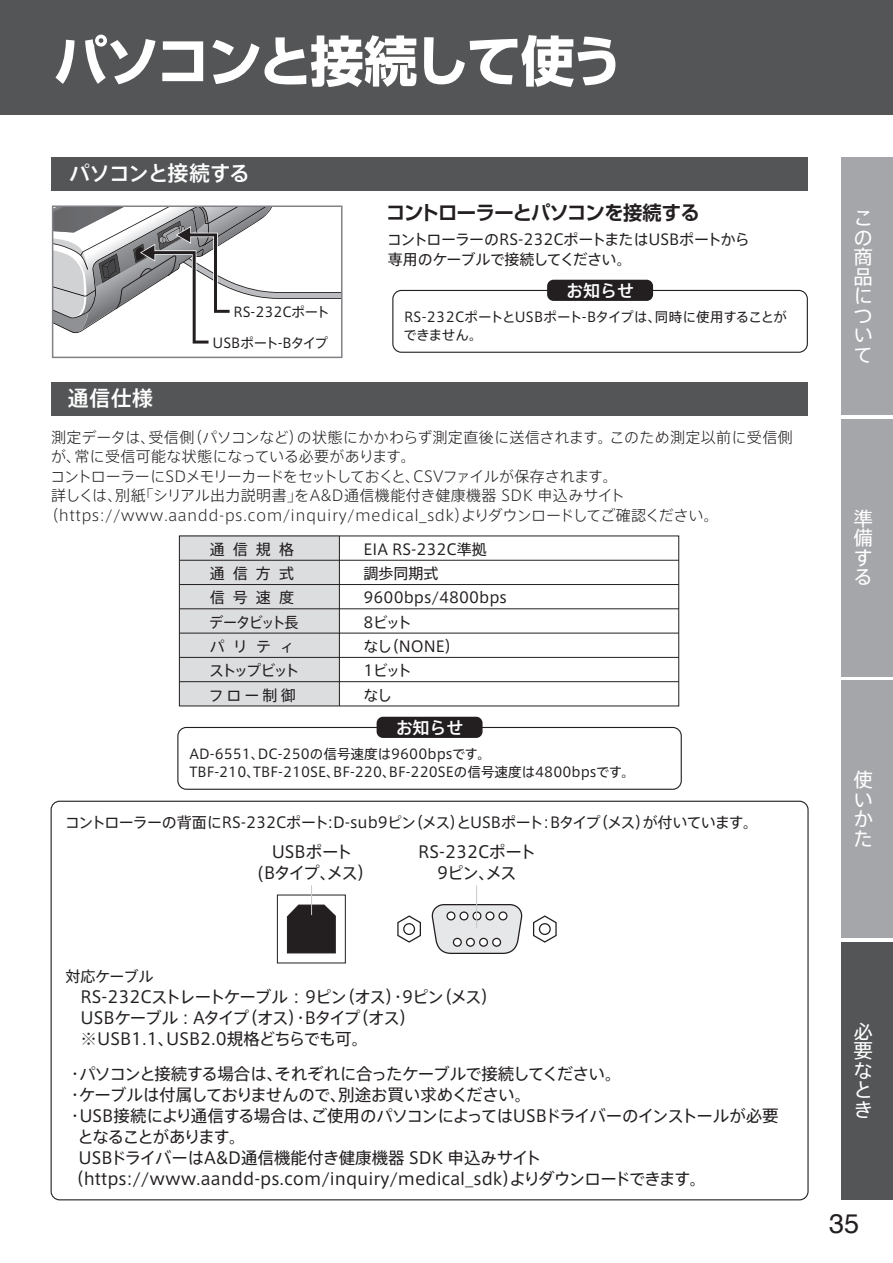
<style>
.page{position:relative;width:893px;height:1263px;background:#fff}
.page>*{position:absolute;margin:0;border:0;box-sizing:border-box;transform-origin:0 0}
.t1{font:700 54px "Shin Go Pro";letter-spacing:-.045em;color:#fff}
.t2{font:27px "Helvetica";color:#231f20}
.t3{font:500 21px "Axis Std";letter-spacing:-.055em;color:#fff}
.t4{font:19.5px/19.5px "Axis Std";color:#fff;text-align:justify}
.t5{font:700 19.5px "Shin Go Pro De";letter-spacing:-.04em;color:#231f20}
.t6{font:500 16.95px "Axis Std";color:#fff}
.t7{font:16.5px/21px "Axis Std";letter-spacing:-.04em;color:#231f20;text-align:center}
.t8{font:16.5px "Axis Std";color:#231f20}
.t9{font:16.5px/21px "Axis Std";letter-spacing:-.01em;color:#231f20;text-align:center}
.t10{font:16.5px "Axis Std";letter-spacing:-.1em;color:#231f20}
.t11{font:300 15px "Axis Std";letter-spacing:.015em;color:#231f20}
.t12{font:15px/24.3px "Axis Std";letter-spacing:-.01em;color:#231f20}
.t13{font:15px/19.5px "Axis Std";letter-spacing:-.04em;color:#231f20}
.t14{font:300 15px "Axis Std";letter-spacing:-.055em;color:#231f20}
.t15{font:15px/24.3px "Axis Std";letter-spacing:-.15em;color:#231f20}
.t16{font:13.5px/18px "Axis Std";letter-spacing:.005em;color:#231f20}
.t17{font:13.5px "Axis Std";letter-spacing:-.03em;color:#231f20}
</style>
<div class="page">
<div style="left:842px;top:942px;width:51px;height:257px;background:#545557"></div>
<div style="left:842px;top:157px;width:51px;height:258px;background:#a5a6aa"></div>
<div style="left:842px;top:419px;width:51px;height:257px;background:#a5a6aa"></div>
<div style="left:842px;top:680px;width:51px;height:258px;background:#a5a6aa"></div>
<div style="left:0;top:0;width:893px;height:115px;background:#545557"></div>
<div style="left:51px;top:382px;width:757px;height:33px;background:#545557"></div>
<div style="left:51px;top:157px;width:757px;height:34px;background:#545557"></div>
<div style="left:179px;top:536px;width:160px;height:170px;background:#dcdddf"></div>
<hr style="left:179px;top:560px;width:500px;height:1px;background:#231f20">
<hr style="left:179px;top:584px;width:500px;height:1px;background:#231f20">
<hr style="left:179px;top:608px;width:500px;height:1px;background:#231f20">
<hr style="left:179px;top:633px;width:500px;height:1px;background:#231f20">
<hr style="left:179px;top:657px;width:500px;height:1px;background:#231f20">
<hr style="left:179px;top:681px;width:500px;height:1px;background:#231f20">
<hr style="left:339px;top:536px;width:1px;height:170px;background:#231f20">
<div style="left:277px;top:894px;width:69px;height:69px;background:#fff;border:1px solid #231f20"></div>
<svg style="left:287px;top:904px;width:49px;height:50px;background:#343031"></svg>
<svg style="left:397px;top:904px;width:160px;height:50px"></svg>
<svg style="left:499px;top:912px;width:8px;height:8px"></svg>
<div style="left:498px;top:911px;width:9px;height:9px;border:1px solid #231f20;border-radius:50%"></div>
<div style="left:493px;top:938px;width:7px;height:8px;background:#fff;border-radius:50%"></div>
<div style="left:492px;top:938px;width:9px;height:9px;border:1px solid #231f20;border-radius:50%"></div>
<svg style="left:486px;top:912px;width:8px;height:8px"></svg>
<div style="left:485px;top:911px;width:9px;height:9px;border:1px solid #231f20;border-radius:50%"></div>
<svg style="left:473px;top:912px;width:8px;height:8px"></svg>
<div style="left:472px;top:911px;width:9px;height:9px;border:1px solid #231f20;border-radius:50%"></div>
<svg style="left:460px;top:912px;width:8px;height:8px"></svg>
<div style="left:459px;top:911px;width:9px;height:9px;border:1px solid #231f20;border-radius:50%"></div>
<svg style="left:447px;top:912px;width:8px;height:8px"></svg>
<div style="left:446px;top:911px;width:9px;height:9px;border:1px solid #231f20;border-radius:50%"></div>
<div style="left:480px;top:938px;width:7px;height:8px;background:#fff;border-radius:50%"></div>
<div style="left:479px;top:938px;width:9px;height:9px;border:1px solid #231f20;border-radius:50%"></div>
<div style="left:467px;top:938px;width:7px;height:8px;background:#fff;border-radius:50%"></div>
<div style="left:466px;top:938px;width:9px;height:9px;border:1px solid #231f20;border-radius:50%"></div>
<div style="left:453px;top:938px;width:8px;height:8px;background:#fff;border-radius:50%"></div>
<div style="left:453px;top:938px;width:9px;height:9px;border:1px solid #231f20;border-radius:50%"></div>
<hr style="left:311px;top:885px;width:1px;height:30px;background:#c9cacc">
<hr style="left:476px;top:885px;width:1px;height:43px;background:#c9cacc">
<svg style="left:55px;top:208px;width:285px;height:136px"></svg>
<div style="left:52px;top:205px;width:291px;height:153px;border:2px solid #808285"></div>
<div style="left:392px;top:290px;width:416px;height:63px;border:1px solid #231f20;border-radius:8px"></div>
<div style="left:547px;top:280px;width:106px;height:21px;background:#231f20;border-radius:6px"></div>
<div style="left:177px;top:727px;width:505px;height:63px;border:1px solid #231f20;border-radius:8px"></div>
<div style="left:377px;top:717px;width:106px;height:21px;background:#231f20;border-radius:6px"></div>
<h1 class="t1" style="left:54px;top:18px;width:571px">パソコンと接続して使う</h1>
<p class="t3" style="left:69px;top:157px;width:182px">パソコンと接続する</p>
<p class="t3" style="left:68px;top:382px;width:87px">通信仕様</p>
<p class="t16" style="left:233px;top:302px;width:98px">RS-232Cポート</p>
<p class="t17" style="left:213px;top:332px;width:117px">USBポート-Bタイプ</p>
<p class="t5" style="left:386px;top:197px;width:315px">コントローラーとパソコンを接続する</p>
<p class="t13" style="left:387px;top:229px;width:364px">コントローラーのRS-232CポートまたはUSBポートから専用のケーブルで接続してください。</p>
<p class="t6" style="left:566px;top:278px;width:69px">お知らせ</p>
<p class="t16" style="left:404px;top:307px;width:385px">RS-232CポートとUSBポート-Bタイプは、同時に使用することができません。</p>
<p class="t11" style="left:51px;top:426px;width:743px">測定データは、受信側（パソコンなど）の状態にかかわらず測定直後に送信されます。このため測定以前に受信側</p>
<p class="t11" style="left:51px;top:446px;width:367px">が、常に受信可能な状態になっている必要があります。</p>
<p class="t14" style="left:50px;top:465px;width:569px">コントローラーにSDメモリーカードをセットしておくと、CSVファイルが保存されます。</p>
<p class="t11" style="left:51px;top:485px;width:575px">詳しくは、別紙「シリアル出力説明書」をA&amp;D通信機能付き健康機器 SDK 申込みサイト</p>
<p class="t11" style="left:44px;top:504px;width:677px">（https://www.aandd-ps.com/inquiry/medical_sdk）よりダウンロードしてご確認ください。</p>
<p class="t15" style="left:209px;top:536px;width:92px">通 信 規 格通 信 方 式信 号 速 度データビット長パ リ テ ィストップビットフ ロ ー 制 御</p>
<p class="t12" style="left:363px;top:536px;width:145px">EIA RS-232C準拠<br>調歩同期式<br>9600bps/4800bps<br>8ビット<br>なし（NONE）<br>1ビット<br>なし</p>
<p class="t6" style="left:396px;top:714px;width:69px">お知らせ</p>
<p class="t16" style="left:189px;top:744px;width:447px">AD-6551、DC-250の信号速度は9600bpsです。<br>TBF-210、TBF-210SE、BF-220、BF-220SEの信号速度は4800bpsです。</p>
<p class="t12" style="left:65px;top:809px;width:694px">コントローラーの背面にRS-232Cポート:D-sub9ピン（メス）とUSBポート：Bタイプ（メス）が付いています。</p>
<p class="t7" style="left:257px;top:840px;width:118px">USBポート<br>(Bタイプ、メス）</p>
<p class="t9" style="left:418px;top:840px;width:119px">RS-232Cポート<br>9ピン、メス</p>
<p class="t12" style="left:66px;top:963px;width:89px">対応ケーブル</p>
<p class="t7" style="left:64px;top:985px;width:435px;text-align:left">　RS-232Cストレートケーブル ： 9ピン（オス）・9ピン（メス）　USBケーブル : Aタイプ（オス）・Bタイプ（オス）　※USB1.1、USB2.0規格どちらでも可。</p>
<p class="t7" style="left:67px;top:1062px;width:556px">・パソコンと接続する場合は、それぞれに合ったケーブルで接続してください。</p>
<p class="t7" style="left:67px;top:1083px;width:466px">・ケーブルは付属しておりませんので、別途お買い求めください。</p>
<p class="t7" style="left:67px;top:1104px;width:713px">・USB接続により通信する場合は、ご使用のパソコンによってはUSBドライバーのインストールが必要</p>
<p class="t10" style="left:78px;top:1124px;width:169px">となることがあります。</p>
<p class="t8" style="left:79px;top:1145px;width:464px">USBドライバーはA&amp;D通信機能付き健康機器 SDK 申込みサイト</p>
<p class="t8" style="left:67px;top:1166px;width:640px">（https://www.aandd-ps.com/inquiry/medical_sdk）よりダウンロードできます。</p>
<p class="t4" style="left:853px;top:207px;width:20px">この商品について</p>
<p class="t4" style="left:853px;top:507px;width:20px">準備する</p>
<p class="t4" style="left:853px;top:769px;width:20px">使いかた</p>
<p class="t4" style="left:853px;top:1020px;width:20px">必要なとき</p>
<h2 class="t2" style="left:829px;top:1203px;width:32px">35</h2>
</div>
